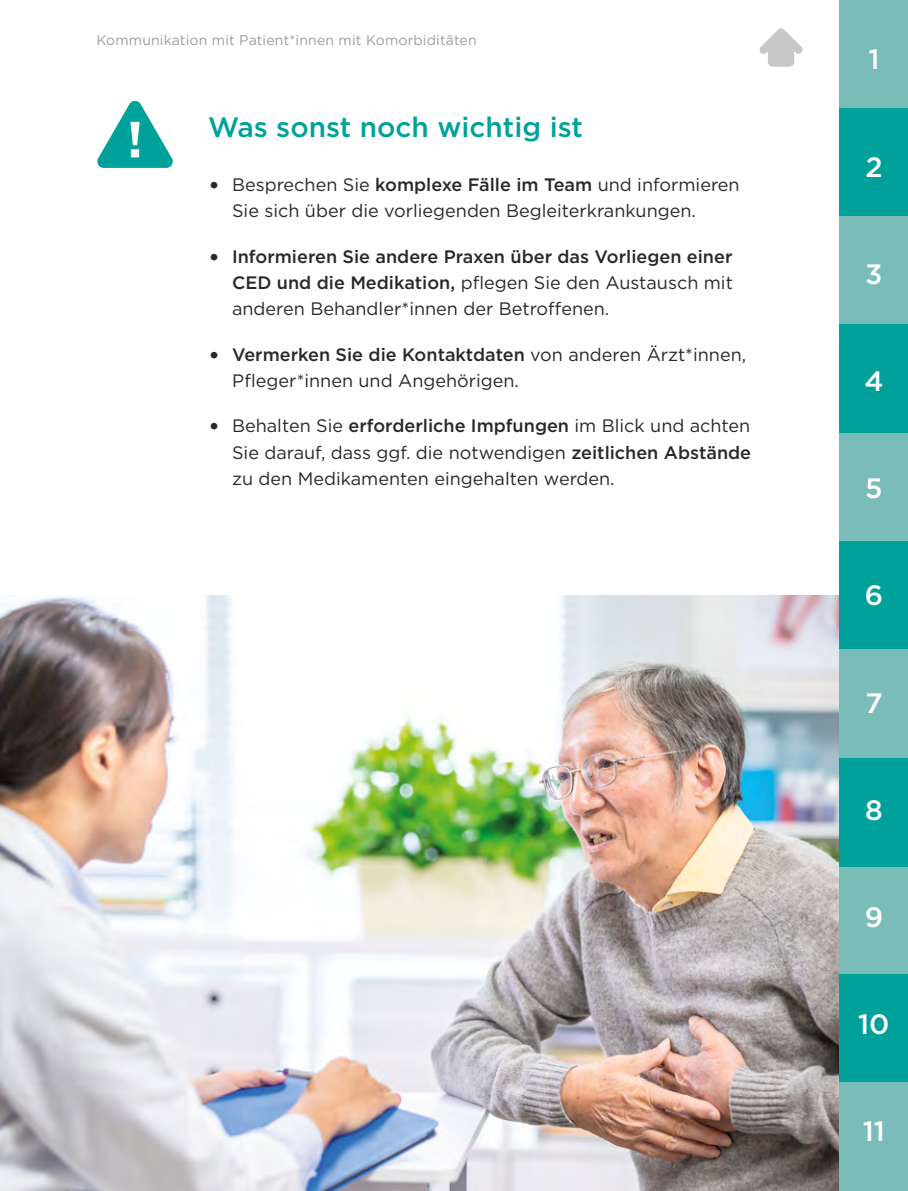
<style>
.page{position:relative;width:908px;height:1191px;background:#fff}
.page>*{position:absolute;margin:0;border:0;box-sizing:border-box;transform-origin:0 0}
.t1{font:500 28px "Gotham";color:#00a19a}
.t2{font:500 28px "Gotham";color:#fff}
.t3{font:18px/26px "Gotham";color:#282827}
.t4{font:500 18px/26px "Gotham";color:#282827;text-align:justify}
.t5{font:14px "Gotham";letter-spacing:.01em;color:#9d9d9c}
.s1{font-size:25.2px}
.s2{font-weight:500}
.s3{font-weight:400;font-size:25.2px}
.s4{font-weight:400}
</style>
<div class="page">
<svg style="left:759px;top:28px;width:44px;height:39px"></svg>
<img style="left:0;top:595px;width:839px;height:596px">
<svg style="left:97px;top:100px;width:76px;height:68px"></svg>
<div style="left:839px;top:0;width:68px;height:108px;background:#79bcb8"></div>
<div style="left:839px;top:433px;width:68px;height:108px;background:#79bcb8"></div>
<div style="left:839px;top:866px;width:68px;height:108px;background:#79bcb8"></div>
<div style="left:839px;top:108px;width:68px;height:108px;background:#00a19a"></div>
<div style="left:839px;top:541px;width:68px;height:108px;background:#00a19a"></div>
<div style="left:839px;top:974px;width:68px;height:108px;background:#00a19a"></div>
<div style="left:839px;top:216px;width:68px;height:109px;background:#79bcb8"></div>
<div style="left:839px;top:649px;width:68px;height:109px;background:#79bcb8"></div>
<div style="left:839px;top:1082px;width:68px;height:109px;background:#79bcb8"></div>
<div style="left:839px;top:325px;width:68px;height:108px;background:#00a19a"></div>
<div style="left:839px;top:758px;width:68px;height:108px;background:#00a19a"></div>
<p class="t5" style="left:96px;top:31px;width:381px">Kommunikation mit Patient*innen mit Komorbiditäten</p>
<h1 class="t1" style="left:208px;top:108px;width:376px">Was sonst noch wichtig ist</h1>
<p class="t3" style="left:232px;top:171px;width:509px;text-indent:-24px"><span class="s1">•</span> Besprechen Sie <span class="s2">komplexe Fälle im Team</span> und informieren<br>Sie sich über die vorliegenden Begleiterkrankungen.</p>
<p class="t4" style="left:232px;top:243px;width:502px;text-indent:-24px"><span class="s3">•</span> Informieren Sie andere Praxen über das Vorliegen einer CED und die Medikation, <span class="s4">pflegen Sie den Austausch mit anderen Behandler*innen der Betroffenen.</span></p>
<p class="t3" style="left:232px;top:341px;width:515px;text-indent:-24px"><span class="s1">•</span> <span class="s2">Vermerken Sie die Kontaktdaten</span> von anderen Ärzt*innen,<br>Pfleger*innen und Angehörigen.</p>
<p class="t3" style="left:232px;top:413px;width:520px;text-align:justify;text-indent:-24px"><span class="s1">•</span> Behalten Sie <span class="s2">erforderliche Impfungen</span> im Blick und achten Sie darauf, dass ggf. die notwendigen <span class="s2">zeitlichen Abstände </span>zu den Medikamenten eingehalten werden.</p>
<h1 class="t2" style="left:868px;top:41px;width:13px">1</h1>
<h1 class="t2" style="left:864px;top:148px;width:19px">2</h1>
<h1 class="t2" style="left:864px;top:256px;width:19px">3</h1>
<h1 class="t2" style="left:863px;top:363px;width:21px">4</h1>
<h1 class="t2" style="left:864px;top:470px;width:19px">5</h1>
<h1 class="t2" style="left:864px;top:577px;width:20px">6</h1>
<h1 class="t2" style="left:865px;top:684px;width:19px">7</h1>
<h1 class="t2" style="left:864px;top:791px;width:19px">8</h1>
<h1 class="t2" style="left:864px;top:898px;width:20px">9</h1>
<h1 class="t2" style="left:857px;top:1006px;width:33px">10</h1>
<h1 class="t2" style="left:862px;top:1113px;width:24px">11</h1>
</div>
